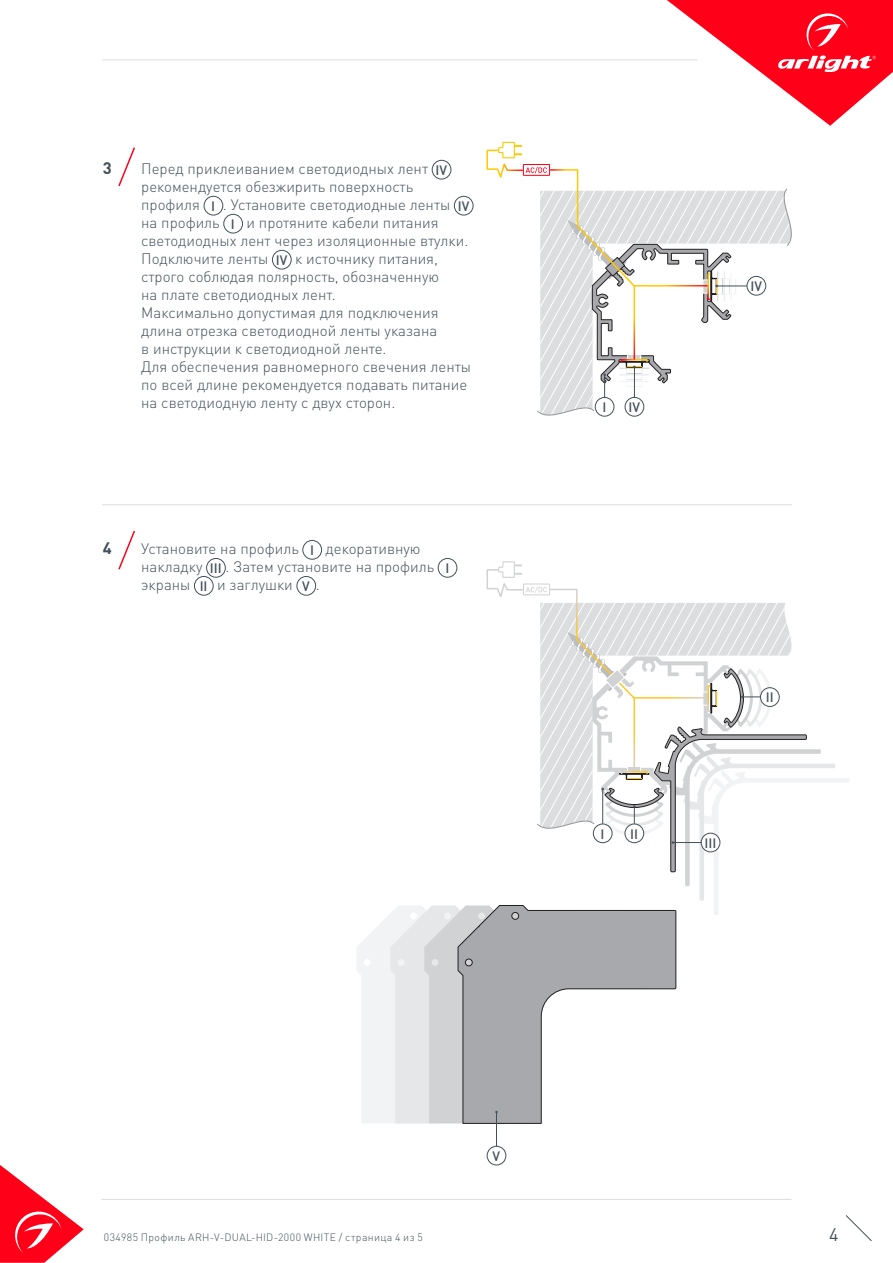
<style>
.page{position:relative;width:893px;height:1263px;background:#fff}
.page>*{position:absolute;margin:0;border:0;box-sizing:border-box;transform-origin:0 0}
.t1{font:18px "DIN Pro";color:#425159}
.t2{font:700 16.5px "DIN Pro";color:#425159}
.t3{font:300 15px/18px "DIN Pro";color:#425159}
.t4{font:500 13.5px "DIN Pro";color:#425159}
.t5{font:300 10.5px "DIN Pro";letter-spacing:.04em;color:#425159}
</style>
<div class="page">
<svg style="left:0;top:1165px;width:84px;height:98px"></svg>
<svg style="left:845px;top:1215px;width:27px;height:26px"></svg>
<svg style="left:667px;top:0;width:226px;height:126px"></svg>
<hr style="left:102px;top:60px;width:595px;height:1px;background:#dcdddf">
<svg style="left:357px;top:914px;width:33px;height:209px;fill:#f2f3f4"></svg>
<svg style="left:390px;top:906px;width:34px;height:217px;fill:#e6e7e9"></svg>
<svg style="left:424px;top:905px;width:34px;height:218px;background:#d5d6d8"></svg>
<hr style="left:102px;top:504px;width:690px;height:1px;background:#dcdddf">
<div style="left:432px;top:160px;width:19px;height:19px;border:1px solid #425159;border-radius:50%"></div>
<div style="left:204px;top:196px;width:19px;height:19px;border:1px solid #425159;border-radius:50%"></div>
<div style="left:454px;top:196px;width:19px;height:19px;border:1px solid #425159;border-radius:50%"></div>
<div style="left:224px;top:214px;width:19px;height:19px;border:1px solid #425159;border-radius:50%"></div>
<div style="left:272px;top:250px;width:19px;height:19px;border:1px solid #425159;border-radius:50%"></div>
<div style="left:303px;top:540px;width:19px;height:19px;border:1px solid #425159;border-radius:50%"></div>
<div style="left:206px;top:558px;width:20px;height:19px;border:1px solid #425159;border-radius:50%"></div>
<div style="left:438px;top:558px;width:19px;height:19px;border:1px solid #425159;border-radius:50%"></div>
<div style="left:194px;top:576px;width:19px;height:19px;border:1px solid #425159;border-radius:50%"></div>
<div style="left:297px;top:576px;width:19px;height:19px;border:1px solid #425159;border-radius:50%"></div>
<svg style="left:118px;top:147px;width:17px;height:40px"></svg>
<svg style="left:118px;top:530px;width:17px;height:40px"></svg>
<hr style="left:102px;top:1199px;width:689px;height:1px;background:#dcdddf">
<svg style="left:458px;top:905px;width:218px;height:219px"></svg>
<div style="left:487px;top:1146px;width:19px;height:19px;border:1px solid #425159;border-radius:50%"></div>
<hr style="left:496px;top:1113px;width:1px;height:33px;background:#425159">
<svg style="left:486px;top:561px;width:363px;height:354px"></svg>
<svg style="left:486px;top:141px;width:306px;height:276px"></svg>
<p class="t2" style="left:103px;top:157px;width:10px">3</p>
<p class="t3" style="left:141px;top:159px;width:288px">Перед приклеиванием светодиодных лент</p>
<p class="t4" style="left:436px;top:161px;width:13px">IV</p>
<p class="t3" style="left:141px;top:177px;width:273px">рекомендуется обезжирить поверхность профиля</p>
<p class="t4" style="left:211px;top:197px;width:5px">I</p>
<p class="t3" style="left:223px;top:195px;width:229px">. Установите светодиодные ленты</p>
<p class="t4" style="left:458px;top:197px;width:13px">IV</p>
<p class="t3" style="left:141px;top:213px;width:80px">на профиль</p>
<p class="t4" style="left:231px;top:215px;width:5px">I</p>
<p class="t3" style="left:141px;top:213px;width:329px;text-indent:105px">и протяните кабели питания светодиодных лент через изоляционные втулки.<br>Подключите ленты</p>
<p class="t4" style="left:276px;top:251px;width:13px">IV</p>
<p class="t3" style="left:141px;top:249px;width:331px;text-indent:154px">к источнику питания, строго соблюдая полярность, обозначенную<br>на плате светодиодных лент.<br>Максимально допустимая для подключения длина отрезка светодиодной ленты указана<br>в инструкции к светодиодной ленте.<br>Для обеспечения равномерного свечения ленты по всей длине рекомендуется подавать питание на светодиодную ленту с двух сторон.</p>
<p class="t2" style="left:103px;top:537px;width:10px">4</p>
<p class="t3" style="left:141px;top:539px;width:159px">Установите на профиль</p>
<p class="t4" style="left:310px;top:541px;width:5px">I</p>
<p class="t3" style="left:326px;top:539px;width:97px">декоративную</p>
<p class="t3" style="left:141px;top:557px;width:63px">накладку</p>
<p class="t4" style="left:210px;top:559px;width:13px">III</p>
<p class="t3" style="left:226px;top:557px;width:210px">. Затем установите на профиль</p>
<p class="t4" style="left:445px;top:559px;width:5px">I</p>
<p class="t3" style="left:141px;top:575px;width:51px">экраны</p>
<p class="t4" style="left:200px;top:577px;width:9px">II</p>
<p class="t3" style="left:217px;top:575px;width:77px">и заглушки</p>
<p class="t4" style="left:302px;top:577px;width:9px">V</p>
<p class="t3" style="left:316px;top:575px;width:5px">.</p>
<p class="t4" style="left:602px;top:398px;width:5px">I</p>
<p class="t4" style="left:628px;top:398px;width:13px">IV</p>
<p class="t4" style="left:750px;top:277px;width:13px">IV</p>
<p class="t4" style="left:601px;top:824px;width:5px">I</p>
<p class="t4" style="left:630px;top:824px;width:9px">II</p>
<p class="t4" style="left:766px;top:688px;width:9px">II</p>
<p class="t4" style="left:704px;top:834px;width:13px">III</p>
<p class="t4" style="left:492px;top:1147px;width:9px">V</p>
<p class="t5" style="left:104px;top:1230px;width:321px">034985 Профиль ARH-V-DUAL-HID-2000 WHITE / страница 4 из 5</p>
<p class="t1" style="left:829px;top:1222px;width:11px">4</p>
</div>
